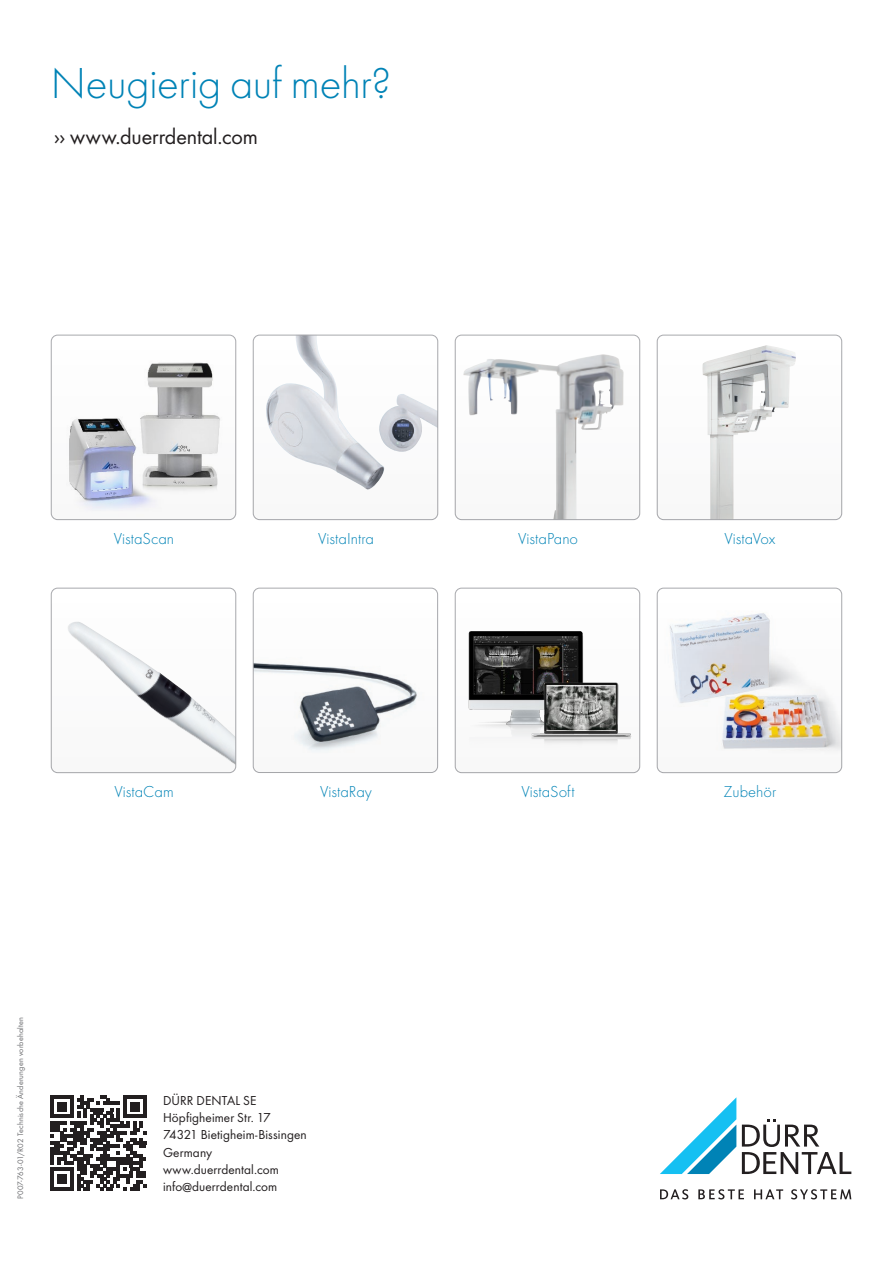
<style>
.page{position:relative;width:893px;height:1263px;background:#fff}
.page>*{position:absolute;margin:0;border:0;box-sizing:border-box;transform-origin:0 0}
.t1{font:300 45px "Futura TOT";letter-spacing:-.01em;color:#0083b6}
.t2{font:22.5px "Futura TOT Boo";letter-spacing:-.005em;color:#231f20}
.t3{font:300 16.5px "Futura TOT";color:#0083b6}
.t4{font:13.5px/17.1px "Futura TOT Boo";letter-spacing:.01em;color:#231f20}
.t5{font:8.25px "Futura TOT Boo";letter-spacing:.02em;color:#6c6d70}
</style>
<div class="page">
<svg style="left:660px;top:1189px;width:28px;height:10px"></svg>
<svg style="left:698px;top:1189px;width:46px;height:10px"></svg>
<svg style="left:754px;top:1189px;width:29px;height:10px"></svg>
<svg style="left:791px;top:1189px;width:60px;height:10px"></svg>
<svg style="left:742px;top:1119px;width:109px;height:55px"></svg>
<svg style="left:660px;top:1098px;width:76px;height:76px"></svg>
<svg style="left:50px;top:1095px;width:96px;height:96px"></svg>
<hr style="left:50px;top:1187px;width:24px;height:4px;background:#231f20">
<div style="left:57px;top:1174px;width:10px;height:10px;background:#231f20"></div>
<svg style="left:657px;top:588px;width:185px;height:185px"></svg>
<svg style="left:455px;top:588px;width:185px;height:185px"></svg>
<svg style="left:253px;top:588px;width:185px;height:185px"></svg>
<svg style="left:51px;top:588px;width:185px;height:185px"></svg>
<svg style="left:657px;top:335px;width:185px;height:185px"></svg>
<svg style="left:455px;top:335px;width:185px;height:185px"></svg>
<svg style="left:253px;top:335px;width:185px;height:185px"></svg>
<svg style="left:51px;top:335px;width:185px;height:185px"></svg>
<h1 class="t1" style="left:51px;top:57px;width:343px">Neugierig auf mehr?</h1>
<h2 class="t2" style="left:54px;top:123px;width:206px">›› www.duerrdental.com</h2>
<p class="t3" style="left:114px;top:529px;width:62px">VistaScan</p>
<p class="t3" style="left:318px;top:529px;width:57px">VistaIntra</p>
<p class="t3" style="left:518px;top:529px;width:62px">VistaPano</p>
<p class="t3" style="left:724px;top:529px;width:53px">VistaVox</p>
<p class="t5" style="left:16px;top:1199px;width:183px;rotate:-90deg">P007-763-01/R02 Technische Änderungen vorbehalten</p>
<p class="t3" style="left:114px;top:782px;width:61px">VistaCam</p>
<p class="t3" style="left:521px;top:782px;width:55px">VistaSoft</p>
<p class="t3" style="left:723px;top:782px;width:54px">Zubehör</p>
<p class="t3" style="left:320px;top:782px;width:54px">VistaRay</p>
<p class="t4" style="left:163px;top:1092px;width:145px">DÜRR DENTAL SE<br>Höpfigheimer Str. 17<br>74321 Bietigheim-Bissingen<br>Germany www.duerrdental.com info@duerrdental.com</p>
</div>
